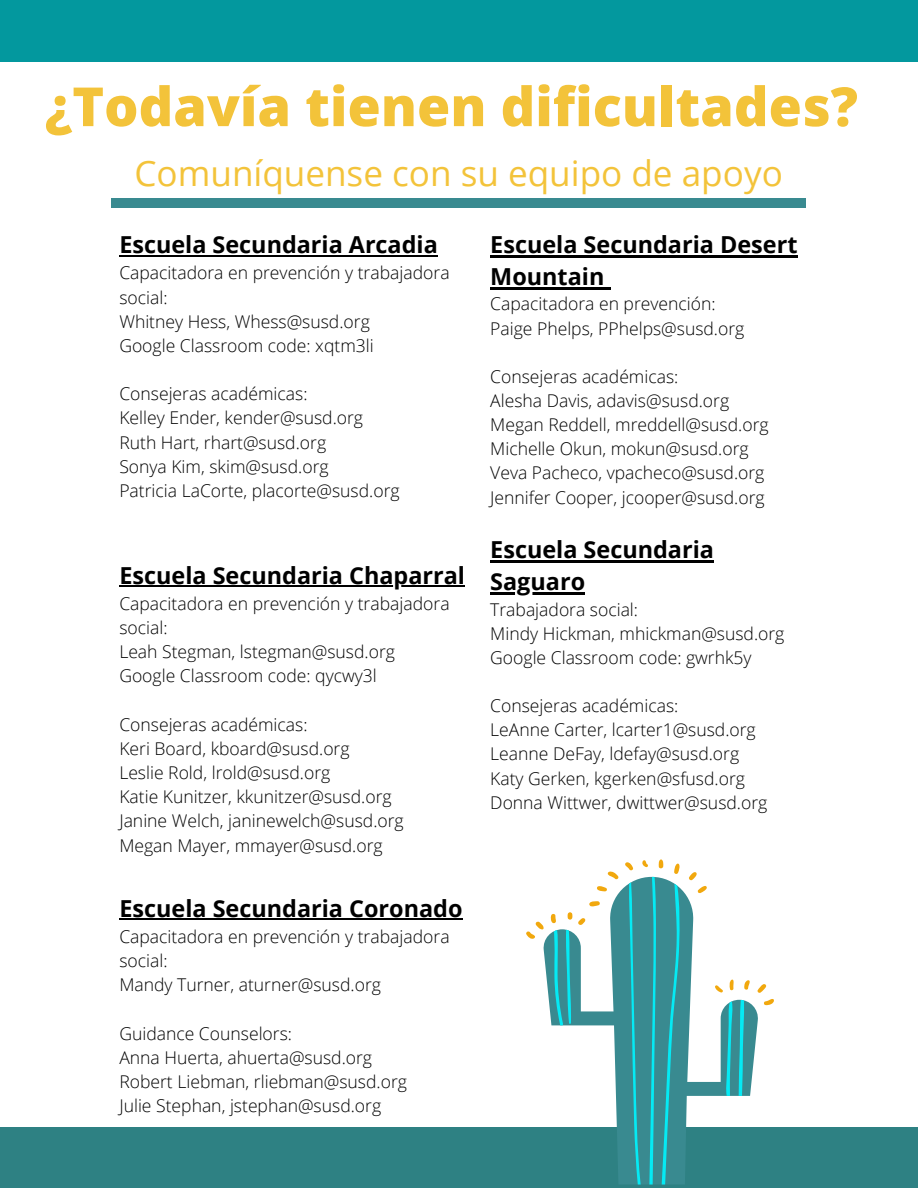
<style>
.page{position:relative;width:918px;height:1188px;background:#fff}
.page>*{position:absolute;margin:0;border:0;box-sizing:border-box;transform-origin:0 0}
.t1{font:800 54px "Open Sans";color:#f3c33a}
.t2{font:35.1px "Open Sans";color:#f3c33a}
.t3{font:700 23.4px/31.8px "Open Sans";color:#000}
.t4{font:300 17.55px/24.2px "Open Sans";color:#000}
</style>
<div class="page">
<div style="left:0;top:1127px;width:918px;height:61px;background:#2e8183"></div>
<div style="left:0;top:0;width:918px;height:62px;background:#03989e"></div>
<svg style="left:543px;top:877px;width:215px;height:308px"></svg>
<svg style="left:674px;top:863px;width:6px;height:11px"></svg>
<svg style="left:688px;top:872px;width:19px;height:21px"></svg>
<svg style="left:658px;top:859px;width:6px;height:10px"></svg>
<svg style="left:642px;top:860px;width:6px;height:8px"></svg>
<svg style="left:625px;top:862px;width:9px;height:9px"></svg>
<svg style="left:607px;top:871px;width:12px;height:9px"></svg>
<svg style="left:596px;top:886px;width:11px;height:5px"></svg>
<svg style="left:715px;top:979px;width:19px;height:14px"></svg>
<svg style="left:744px;top:980px;width:6px;height:10px"></svg>
<svg style="left:757px;top:984px;width:17px;height:21px"></svg>
<svg style="left:526px;top:921px;width:18px;height:19px"></svg>
<svg style="left:629px;top:882px;width:12px;height:303px"></svg>
<svg style="left:649px;top:877px;width:7px;height:308px"></svg>
<svg style="left:662px;top:884px;width:18px;height:301px"></svg>
<svg style="left:551px;top:901px;width:50px;height:124px"></svg>
<svg style="left:726px;top:1001px;width:7px;height:95px"></svg>
<svg style="left:739px;top:1000px;width:5px;height:96px"></svg>
<div style="left:111px;top:198px;width:695px;height:9px;background:#398a90"></div>
<hr style="left:119px;top:255px;width:319px;height:2px;background:#000">
<hr style="left:119px;top:585px;width:346px;height:2px;background:#000">
<hr style="left:119px;top:919px;width:344px;height:1px;background:#000">
<hr style="left:490px;top:256px;width:308px;height:2px;background:#000">
<hr style="left:490px;top:287px;width:114px;height:3px;background:#000">
<svg style="left:604px;top:287px;width:7px;height:3px"></svg>
<hr style="left:490px;top:561px;width:224px;height:2px;background:#000">
<hr style="left:490px;top:593px;width:95px;height:2px;background:#000">
<h1 class="t1" style="left:45px;top:68px;width:814px">¿Todavía tienen dificultades?</h1>
<h2 class="t2" style="left:134px;top:149px;width:650px">Comuníquense con su equipo de apoyo</h2>
<h3 class="t3" style="left:119px;top:228px;width:320px">Escuela Secundaria Arcadia</h3>
<p class="t4" style="left:119px;top:260px;width:332px">Capacitadora en prevención y trabajadora social:<br>Whitney Hess, Whess@susd.org<br>Google Classroom code: xqtm3li</p>
<p class="t4" style="left:119px;top:381px;width:282px">Consejeras académicas:<br>Kelley Ender, kender@susd.org<br>Ruth Hart, rhart@susd.org<br>Sonya Kim, skim@susd.org<br>Patricia LaCorte, placorte@susd.org</p>
<h3 class="t3" style="left:119px;top:559px;width:347px">Escuela Secundaria Chaparral</h3>
<p class="t4" style="left:119px;top:591px;width:332px">Capacitadora en prevención y trabajadora social:<br>Leah Stegman, lstegman@susd.org<br>Google Classroom code: qycwy3l</p>
<p class="t4" style="left:119px;top:712px;width:286px">Consejeras académicas:<br>Keri Board, kboard@susd.org<br>Leslie Rold, lrold@susd.org<br>Katie Kunitzer, kkunitzer@susd.org<br>Janine Welch, janinewelch@susd.org<br>Megan Mayer, mmayer@susd.org</p>
<h3 class="t3" style="left:119px;top:892px;width:345px">Escuela Secundaria Coronado</h3>
<p class="t4" style="left:119px;top:924px;width:332px">Capacitadora en prevención y trabajadora social:<br>Mandy Turner, aturner@susd.org</p>
<p class="t4" style="left:119px;top:1021px;width:289px">Guidance Counselors:<br>Anna Huerta, ahuerta@susd.org<br>Robert Liebman, rliebman@susd.org<br>Julie Stephan, jstephan@susd.org</p>
<h3 class="t3" style="left:490px;top:228px;width:309px">Escuela Secundaria Desert<br>Mountain</h3>
<p class="t4" style="left:490px;top:292px;width:256px">Capacitadora en prevención:<br>Paige Phelps, PPhelps@susd.org</p>
<p class="t4" style="left:490px;top:364px;width:280px">Consejeras académicas:<br>Alesha Davis, adavis@susd.org<br>Megan Reddell, mreddell@susd.org<br>Michelle Okun, mokun@susd.org<br>Veva Pacheco, vpacheco@susd.org<br>Jennifer Cooper, jcooper@susd.org</p>
<h3 class="t3" style="left:490px;top:534px;width:225px">Escuela Secundaria<br>Saguaro</h3>
<p class="t4" style="left:490px;top:597px;width:296px">Trabajadora social:<br>Mindy Hickman, mhickman@susd.org<br>Google Classroom code: gwrhk5y</p>
<p class="t4" style="left:490px;top:693px;width:279px">Consejeras académicas:<br>LeAnne Carter, lcarter1@susd.org<br>Leanne DeFay, ldefay@susd.org<br>Katy Gerken, kgerken@sfusd.org<br>Donna Wittwer, dwittwer@susd.org</p>
</div>
